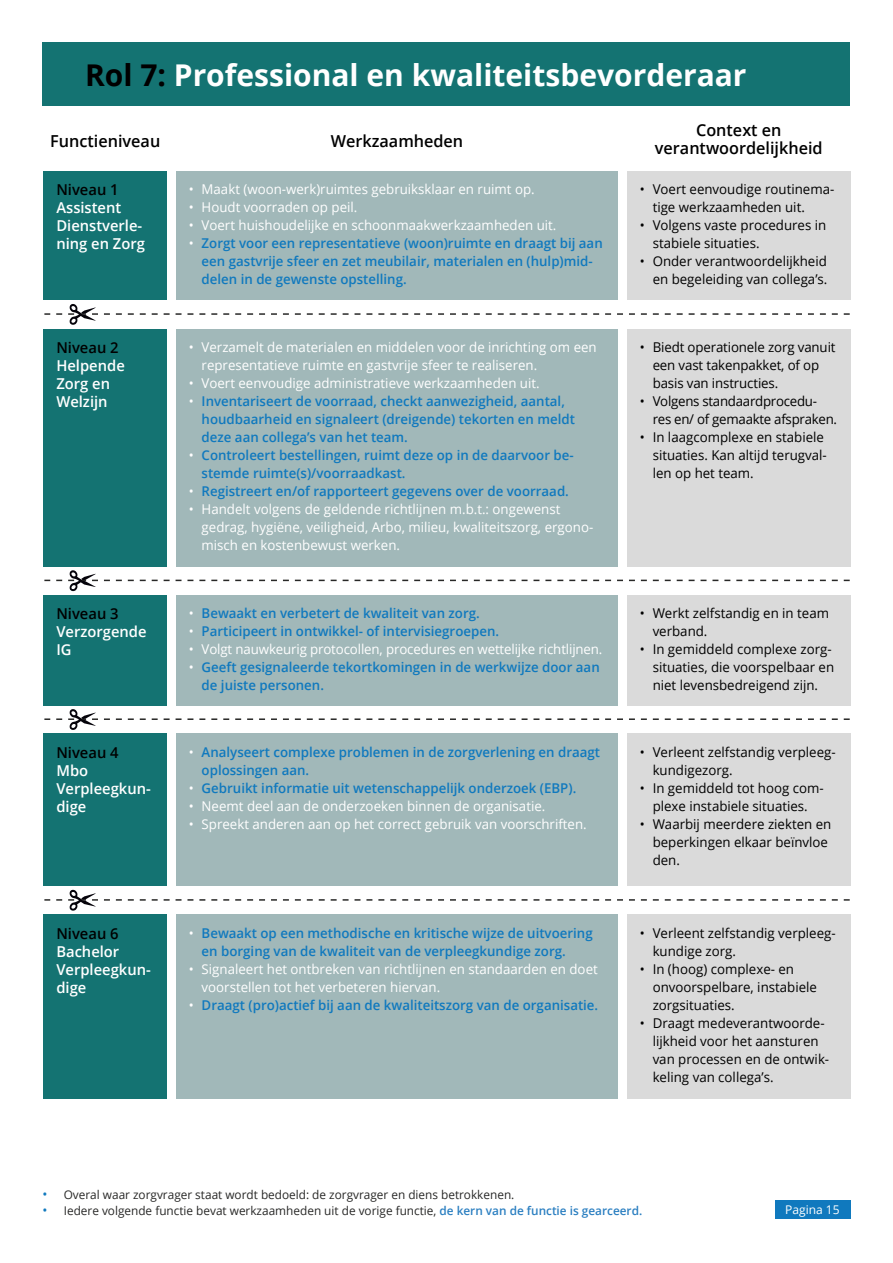
<style>
.page{position:relative;width:893px;height:1263px;background:#fff}
.page>*{position:absolute;margin:0;border:0;box-sizing:border-box;transform-origin:0 0}
.t1{font:700 30px "Open Sans";color:#fff}
.t2{font:600 16.5px/18px "Open Sans";color:#000;text-align:center}
.t3{font:600 15px/18px "Open Sans";color:#fff}
.t4{font:600 15px "Open Sans";color:#000}
.t5{font:600 13.5px/18px "Open Sans";color:#1079be}
.t6{font:13.5px/18px "Open Sans";color:#000}
.t7{font:13.5px/18px "Open Sans";color:#fff}
.t8{font:13.5px/18px "Open Sans";letter-spacing:-.02em;color:#000}
.t9{font:12px "Open Sans";color:#282827}
.t10{font:12px "Open Sans";color:#fff}
.s1{color:#000}
.s2{font-weight:400;color:#fff}
.s3{font-size:13.5px;color:#1079be}
.s4{font-weight:600;color:#2b7fc1}
</style>
<div class="page">
<div style="left:774px;top:1201px;width:76px;height:18px;background:#1079be"></div>
<div style="left:43px;top:43px;width:807px;height:63px;background:#147372"></div>
<div style="left:44px;top:171px;width:123px;height:129px;background:#147372"></div>
<div style="left:176px;top:171px;width:442px;height:129px;background:#a1b8b9"></div>
<div style="left:627px;top:171px;width:223px;height:129px;background:#dadada"></div>
<div style="left:44px;top:329px;width:123px;height:237px;background:#147372"></div>
<div style="left:176px;top:329px;width:442px;height:237px;background:#a1b8b9"></div>
<div style="left:627px;top:329px;width:223px;height:237px;background:#dadada"></div>
<div style="left:44px;top:595px;width:123px;height:110px;background:#147372"></div>
<div style="left:176px;top:595px;width:442px;height:110px;background:#a1b8b9"></div>
<div style="left:627px;top:595px;width:223px;height:110px;background:#dadada"></div>
<svg style="left:44px;top:570px;width:806px;height:22px"></svg>
<svg style="left:44px;top:304px;width:806px;height:21px"></svg>
<div style="left:44px;top:733px;width:123px;height:153px;background:#147372"></div>
<div style="left:176px;top:734px;width:442px;height:152px;background:#a1b8b9"></div>
<div style="left:627px;top:734px;width:223px;height:152px;background:#dadada"></div>
<svg style="left:44px;top:709px;width:806px;height:21px"></svg>
<div style="left:44px;top:914px;width:123px;height:184px;background:#147372"></div>
<div style="left:176px;top:914px;width:442px;height:184px;background:#a1b8b9"></div>
<div style="left:627px;top:914px;width:223px;height:184px;background:#dadada"></div>
<svg style="left:44px;top:889px;width:806px;height:22px"></svg>
<h1 class="t1" style="left:85px;top:54px;width:663px"><span class="s1">Rol 7:</span> Professional en kwaliteitsbevorderaar</h1>
<p class="t2" style="left:50px;top:132px;width:112px">Functieniveau</p>
<p class="t2" style="left:331px;top:132px;width:134px">Werkzaamheden</p>
<p class="t2" style="left:655px;top:121px;width:169px">Context en verantwoordelijkheid</p>
<p class="t4" style="left:56px;top:180px;width:64px">Niveau 1</p>
<p class="t3" style="left:56px;top:199px;width:90px">Assistent<br>Dienstverle&shy;ning en Zorg</p>
<p class="t4" style="left:56px;top:337px;width:64px">Niveau 2</p>
<p class="t3" style="left:56px;top:356px;width:70px">Helpende<br>Zorg en<br>Welzijn</p>
<p class="t4" style="left:56px;top:603px;width:64px">Niveau 3</p>
<p class="t3" style="left:56px;top:622px;width:92px">Verzorgende<br>IG</p>
<p class="t4" style="left:56px;top:742px;width:64px">Niveau 4</p>
<p class="t3" style="left:56px;top:761px;width:96px">Mbo<br>Verpleegkun&shy;dige</p>
<p class="t4" style="left:56px;top:923px;width:64px">Niveau 6</p>
<p class="t3" style="left:56px;top:942px;width:96px">Bachelor<br>Verpleegkun&shy;dige</p>
<p class="t7" style="left:189px;top:180px;width:347px">• Maakt (woon-werk)ruimtes gebruiksklaar en ruimt op.</p>
<p class="t7" style="left:189px;top:198px;width:170px">• Houdt voorraden op peil.</p>
<p class="t7" style="left:189px;top:216px;width:369px">• Voert huishoudelijke en schoonmaakwerkzaamheden uit.</p>
<p class="t5" style="left:202px;top:234px;width:403px;text-indent:-13px"><span class="s2">•</span> Zorgt voor een representatieve (woon)ruimte en draagt bij aan een gastvrije sfeer en zet meubilair, materialen en (hulp)mid&shy;delen in de gewenste opstelling.</p>
<p class="t7" style="left:202px;top:338px;width:397px;text-indent:-13px">• Verzamelt de materialen en middelen voor de inrichting om een representatieve ruimte en gastvrije sfeer te realiseren.</p>
<p class="t7" style="left:189px;top:374px;width:352px">• Voert eenvoudige administratieve werkzaamheden uit.</p>
<p class="t5" style="left:202px;top:392px;width:375px;text-indent:-13px"><span class="s2">•</span> Inventariseert de voorraad, checkt aanwezigheid, aantal, houdbaarheid en signaleert (dreigende) tekorten en meldt deze aan collega’s van het team.</p>
<p class="t5" style="left:202px;top:446px;width:374px;text-indent:-13px"><span class="s2">•</span> Controleert bestellingen, ruimt deze op in de daarvoor be&shy;stemde ruimte(s)/voorraadkast.</p>
<p class="t5" style="left:189px;top:482px;width:382px"><span class="s2">•</span> Registreert en/of rapporteert gegevens over de voorraad.</p>
<p class="t7" style="left:202px;top:500px;width:393px;text-indent:-13px">• Handelt volgens de geldende richtlijnen m.b.t.: ongewenst gedrag, hygiëne, veiligheid, Arbo, milieu, kwaliteitszorg, ergono&shy;misch en kostenbewust werken.</p>
<p class="t5" style="left:189px;top:604px;width:292px"><span class="s2">•</span> Bewaakt en verbetert de kwaliteit van zorg.</p>
<p class="t5" style="left:189px;top:622px;width:312px"><span class="s2">•</span> Participeert in ontwikkel- of intervisiegroepen.</p>
<p class="t7" style="left:189px;top:640px;width:415px">• Volgt nauwkeurig protocollen, procedures en wettelijke richtlijnen.</p>
<p class="t5" style="left:202px;top:658px;width:400px;text-indent:-13px"><span class="s2">•</span> Geeft gesignaleerde tekortkomingen in de werkwijze door aan de juiste personen.</p>
<p class="t5" style="left:202px;top:743px;width:400px;text-indent:-13px"><span class="s2">•</span> Analyseert complexe problemen in de zorgverlening en draagt oplossingen aan.</p>
<p class="t5" style="left:189px;top:779px;width:389px"><span class="s2">•</span> Gebruikt informatie uit wetenschappelijk onderzoek (EBP).</p>
<p class="t7" style="left:189px;top:796px;width:358px">• Neemt deel aan de onderzoeken binnen de organisatie.</p>
<p class="t7" style="left:189px;top:814px;width:399px">• Spreekt anderen aan op het correct gebruik van voorschriften.</p>
<p class="t5" style="left:202px;top:923px;width:393px;text-indent:-13px"><span class="s2">•</span> Bewaakt op een methodische en kritische wijze de uitvoering en borging van de kwaliteit van de verpleegkundige zorg.</p>
<p class="t7" style="left:202px;top:959px;width:398px;text-indent:-13px">• Signaleert het ontbreken van richtlijnen en standaarden en doet voorstellen tot het verbeteren hiervan.</p>
<p class="t5" style="left:189px;top:995px;width:411px"><span class="s2">•</span> Draagt (pro)actief bij aan de kwaliteitszorg van de organisatie.</p>
<p class="t6" style="left:653px;top:180px;width:183px;text-indent:-13px">• Voert eenvoudige routinema&shy;tige werkzaamheden uit.</p>
<p class="t6" style="left:653px;top:216px;width:175px;text-indent:-13px">• Volgens vaste procedures in stabiele situaties.</p>
<p class="t6" style="left:640px;top:252px;width:189px;text-align:right">• Onder verantwoordelijkheid en begeleiding van collega’s.</p>
<p class="t6" style="left:653px;top:338px;width:184px;text-indent:-13px">• Biedt operationele zorg vanuit een vast takenpakket, of op basis van instructies.</p>
<p class="t8" style="left:653px;top:392px;width:186px;text-indent:-13px">• Volgens standaardprocedu&shy;res en/ of gemaakte afspraken.</p>
<p class="t6" style="left:653px;top:428px;width:176px;text-indent:-13px">• In laagcomplexe en stabiele situaties. Kan altijd terugval&shy;len op het team.</p>
<p class="t6" style="left:653px;top:604px;width:178px;text-indent:-13px">• Werkt zelfstandig en in team verband.</p>
<p class="t6" style="left:653px;top:640px;width:183px;text-indent:-13px">• In gemiddeld complexe zorg&shy;situaties, die voorspelbaar en niet levensbedreigend zijn.</p>
<p class="t6" style="left:653px;top:742px;width:185px;text-indent:-13px">• Verleent zelfstandig verpleeg&shy;kundigezorg.</p>
<p class="t6" style="left:640px;top:778px;width:185px;text-align:center">• In gemiddeld tot hoog com&shy;plexe instabiele situaties.</p>
<p class="t6" style="left:653px;top:814px;width:180px;text-indent:-13px">• Waarbij meerdere ziekten en beperkingen elkaar beïnvloe den.</p>
<p class="t6" style="left:653px;top:923px;width:185px;text-indent:-13px">• Verleent zelfstandig verpleeg&shy;kundige zorg.</p>
<p class="t6" style="left:653px;top:959px;width:166px;text-indent:-13px">• In (hoog) complexe- en onvoorspelbare, instabiele zorgsituaties.</p>
<p class="t6" style="left:653px;top:1013px;width:178px;text-indent:-13px">• Draagt medeverantwoorde&shy;lijkheid voor het aansturen van processen en de ontwik&shy;keling van collega’s.</p>
<p class="t9" style="left:43px;top:1186px;width:473px"><span class="s3">•</span> Overal waar zorgvrager staat wordt bedoeld: de zorgvrager en diens betrokkenen.</p>
<p class="t9" style="left:43px;top:1202px;width:601px"><span class="s3">•</span> Iedere volgende functie bevat werkzaamheden uit de vorige functie, <span class="s4">de kern van de functie is gearceerd.</span></p>
<p class="t10" style="left:785px;top:1202px;width:56px">Pagina 15</p>
</div>
